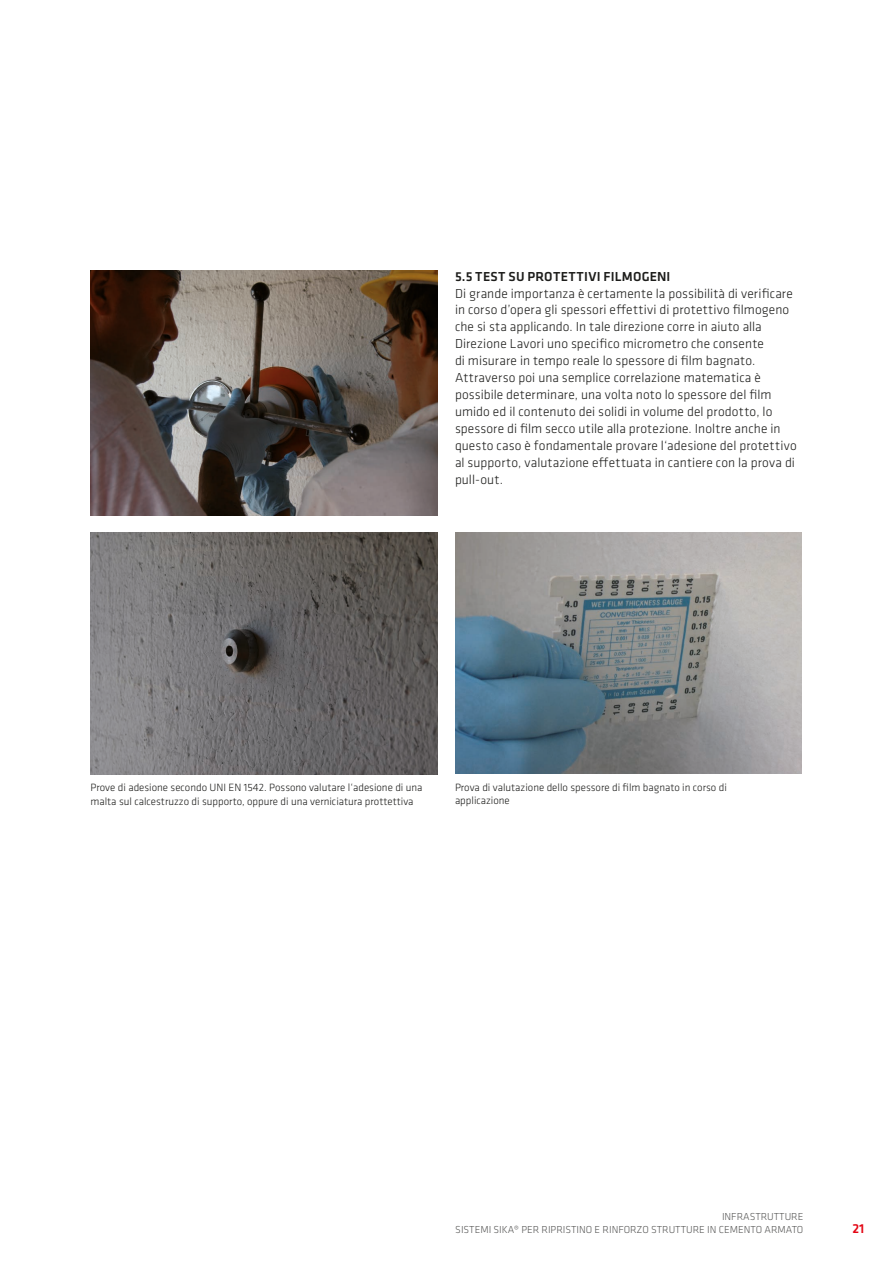
<style>
.page{position:relative;width:893px;height:1263px;background:#fff}
.page>*{position:absolute;margin:0;border:0;box-sizing:border-box;transform-origin:0 0}
.SI_Klavika_copy{font:300 13.5px/17px "Klavika";letter-spacing:.005em;color:#1d1d1b}
.SI_Klavika_copy-2{font:500 13.5px "Klavika";letter-spacing:.02em;color:#1d1d1b}
.t1{font:500 13.5px "Klavika";color:#e30614}
.t2{font:300 10.95px/13.5px "Klavika";color:#1d1d1b}
.t3{font:300 10.5px/12.6px "Klavika";color:#575756;text-align:right}
</style>
<div class="page">
<img style="left:91px;top:532px;width:347px;height:242px">
<img style="left:455px;top:532px;width:346px;height:242px">
<img style="left:91px;top:270px;width:347px;height:246px">
<p class="SI_Klavika_copy-2" style="left:455px;top:267px;width:217px">5.5 TEST SU PROTETTIVI FILMOGENI</p>
<p class="SI_Klavika_copy" style="left:455px;top:284px;width:343px">Di grande importanza è certamente la possibilità di verificare in corso d’opera gli spessori effettivi di protettivo filmogeno che si sta applicando. In tale direzione corre in aiuto alla Direzione Lavori uno specifico micrometro che consente<br>di misurare in tempo reale lo spessore di film bagnato.<br>Attraverso poi una semplice correlazione matematica è possibile determinare, una volta noto lo spessore del film umido ed il contenuto dei solidi in volume del prodotto, lo spessore di film secco utile alla protezione. Inoltre anche in questo caso è fondamentale provare l‘adesione del protettivo al supporto, valutazione effettuata in cantiere con la prova di pull-out.</p>
<p class="t2" style="left:91px;top:781px;width:334px">Prove di adesione secondo UNI EN 1542. Possono valutare l‘adesione di una malta sul calcestruzzo di supporto, oppure di una verniciatura prottettiva</p>
<p class="t2" style="left:455px;top:780px;width:273px">Prova di valutazione dello spessore di film bagnato in corso di applicazione</p>
<p class="t3" style="left:455px;top:1210px;width:350px">INFRASTRUTTURE<br>SISTEMI SIKA® PER RIPRISTINO E RINFORZO STRUTTURE IN CEMENTO ARMATO</p>
<p class="t1" style="left:852px;top:1219px;width:13px">21</p>
</div>
